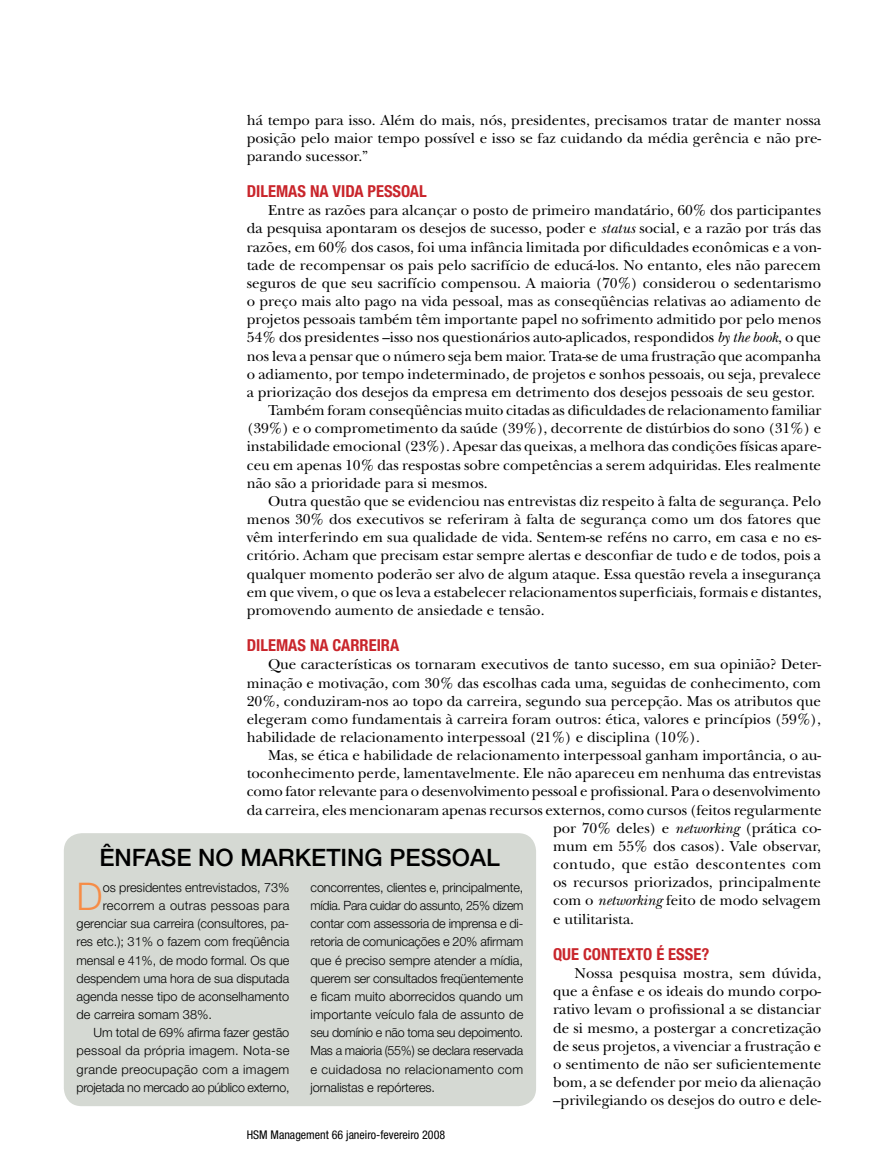
<style>
.page{position:relative;width:885px;height:1170px;background:#fff}
.page>*{position:absolute;margin:0;border:0;box-sizing:border-box;transform-origin:0 0}
.t1{font:300 38.1px "Helvetica Neue LT Std";color:#f68c46}
.t2{font:500 24px "Helvetica Neue LT Std";color:#000}
.t3{font:700 condensed 16.5px "Helvetica Neue LT Std";color:#c9252b}
.t4{font:15px/18.1px "New Baskerville Std";color:#000;text-align:justify}
.t5{font:15px "New Baskerville Std";letter-spacing:.03em;color:#000}
.t6{font:300 12.75px/18.1px "Helvetica Neue LT Std";color:#000;text-align:justify}
.t7{font:300 12.75px "Helvetica Neue LT Std";letter-spacing:.025em;color:#000}
.t8{font:300 12.75px "Helvetica Neue LT Std";letter-spacing:-.02em;color:#000}
.t9{font:300 12.75px "Helvetica Neue LT Std";letter-spacing:.02em;color:#000}
.t10{font:condensed 12px "Helvetica Neue LT Std";color:#000}
.s1{font-style:italic}
</style>
<div class="page">
<div style="left:64px;top:833px;width:472px;height:273px;background:#d5d9d3;border-radius:18px"></div>
<p class="t4" style="left:247px;top:111px;width:576px">há tempo para isso. Além do mais, nós, presidentes, precisamos tratar de manter nossa posição pelo maior tempo possível e isso se faz cuidando da média gerência e não pre&shy;parando sucessor.”</p>
<p class="t3" style="left:247px;top:181px;width:181px">DILEMAS NA VIDA PESSOAL</p>
<p class="t4" style="left:268px;top:201px;width:554px">Entre as razões para alcançar o posto de primeiro mandatário, 60% dos participantes</p>
<p class="t4" style="left:247px;top:220px;width:575px">da pesquisa apontaram os desejos de sucesso, poder e <span class="s1">status</span> social, e a razão por trás das</p>
<p class="t4" style="left:247px;top:238px;width:576px">razões, em 60% dos casos, foi uma infância limitada por dificuldades econômicas e a von-</p>
<p class="t4" style="left:247px;top:256px;width:576px">tade de recompensar os pais pelo sacrifício de educá-los. No entanto, eles não parecem</p>
<p class="t4" style="left:247px;top:274px;width:575px">seguros de que seu sacrifício compensou. A maioria (70%) considerou o sedentarismo</p>
<p class="t4" style="left:247px;top:292px;width:576px">o preço mais alto pago na vida pessoal, mas as conseqüências relativas ao adiamento de</p>
<p class="t4" style="left:247px;top:310px;width:575px">projetos pessoais também têm importante papel no sofrimento admitido por pelo menos</p>
<p class="t4" style="left:247px;top:328px;width:576px">54% dos presidentes –isso nos questionários auto-aplicados, respondidos <span class="s1">by the book</span>, o que</p>
<p class="t4" style="left:247px;top:347px;width:575px">nos leva a pensar que o número seja bem maior. Trata-se de uma frustração que acompanha</p>
<p class="t4" style="left:247px;top:365px;width:575px">o adiamento, por tempo indeterminado, de projetos e sonhos pessoais, ou seja, prevalece</p>
<p class="t4" style="left:247px;top:383px;width:569px">a priorização dos desejos da empresa em detrimento dos desejos pessoais de seu gestor.</p>
<p class="t4" style="left:268px;top:401px;width:555px">Também foram conseqüências muito citadas as dificuldades de relacionamento familiar</p>
<p class="t4" style="left:247px;top:419px;width:576px">(39%) e o comprometimento da saúde (39%), decorrente de distúrbios do sono (31%) e</p>
<p class="t4" style="left:247px;top:437px;width:576px">instabilidade emocional (23%). Apesar das queixas, a melhora das condições físicas apare-</p>
<p class="t4" style="left:247px;top:455px;width:575px">ceu em apenas 10% das respostas sobre competências a serem adquiridas. Eles realmente</p>
<p class="t4" style="left:247px;top:474px;width:242px">não são a prioridade para si mesmos.</p>
<p class="t4" style="left:268px;top:492px;width:554px">Outra questão que se evidenciou nas entrevistas diz respeito à falta de segurança. Pelo</p>
<p class="t4" style="left:247px;top:510px;width:575px">menos 30% dos executivos se referiram à falta de segurança como um dos fatores que</p>
<p class="t4" style="left:247px;top:528px;width:576px">vêm interferindo em sua qualidade de vida. Sentem-se reféns no carro, em casa e no es-</p>
<p class="t4" style="left:247px;top:546px;width:575px">critório. Acham que precisam estar sempre alertas e desconfiar de tudo e de todos, pois a</p>
<p class="t4" style="left:247px;top:564px;width:576px">qualquer momento poderão ser alvo de algum ataque. Essa questão revela a insegurança</p>
<p class="t4" style="left:247px;top:583px;width:576px">em que vivem, o que os leva a estabelecer relacionamentos superficiais, formais e distantes,</p>
<p class="t4" style="left:247px;top:601px;width:299px">promovendo aumento de ansiedade e tensão.</p>
<p class="t3" style="left:247px;top:635px;width:154px">DILEMAS NA CARREIRA</p>
<p class="t4" style="left:247px;top:655px;width:576px;text-indent:21px">Que características os tornaram executivos de tanto sucesso, em sua opinião? Deter&shy;minação e motivação, com 30% das escolhas cada uma, seguidas de conhecimento, com 20%, conduziram-nos ao topo da carreira, segundo sua percepção. Mas os atributos que elegeram como fundamentais à carreira foram outros: ética, valores e princípios (59%), habilidade de relacionamento interpessoal (21%) e disciplina (10%).</p>
<p class="t4" style="left:268px;top:746px;width:554px">Mas, se ética e habilidade de relacionamento interpessoal ganham importância, o au-</p>
<p class="t4" style="left:247px;top:764px;width:575px">toconhecimento perde, lamentavelmente. Ele não apareceu em nenhuma das entrevistas</p>
<p class="t4" style="left:247px;top:782px;width:575px">como fator relevante para o desenvolvimento pessoal e profissional. Para o desenvolvimento</p>
<p class="t4" style="left:247px;top:800px;width:576px">da carreira, eles mencionaram apenas recursos externos, como cursos (feitos regularmente</p>
<p class="t4" style="left:553px;top:818px;width:269px">por 70% deles) e <span class="s1">networking</span> (prática co-</p>
<p class="t4" style="left:553px;top:837px;width:269px">mum em 55% dos casos). Vale observar,</p>
<p class="t5" style="left:553px;top:855px;width:269px">contudo, que estão descontentes com</p>
<p class="t4" style="left:553px;top:873px;width:269px">os recursos priorizados, principalmente</p>
<p class="t4" style="left:553px;top:891px;width:269px">com o <span class="s1">networking</span> feito de modo selvagem</p>
<p class="t4" style="left:553px;top:909px;width:82px">e utilitarista.</p>
<p class="t3" style="left:553px;top:943px;width:158px">QUE CONTEXTO É ESSE?</p>
<p class="t4" style="left:553px;top:964px;width:269px;text-indent:21px">Nossa pesquisa mostra, sem dúvida, que a ênfase e os ideais do mundo corpo&shy;rativo levam o profissional a se distanciar de si mesmo, a postergar a concretização de seus projetos, a vivenciar a frustração e o sentimento de não ser suficientemente bom, a se defender por meio da alienação –privilegiando os desejos do outro e dele-</p>
<h2 class="t2" style="left:99px;top:843px;width:402px">ÊNFASE NO MARKETING PESSOAL</h2>
<p class="t6" style="left:310px;top:878px;width:214px">concorrentes, clientes e, principalmente, mídia. Para cuidar do assunto, 25% dizem contar com assessoria de imprensa e di&shy;retoria de comunicações e 20% afirmam que é preciso sempre atender a mídia, querem ser consultados freqüentemente e ficam muito aborrecidos quando um importante veículo fala de assunto de seu domínio e não toma seu depoimento.<br>Mas a maioria (55%) se declara reservada e cuidadosa no relacionamento com jornalistas e repórteres.</p>
<p class="t10" style="left:247px;top:1128px;width:200px">HSM Management 66 janeiro-fevereiro 2008</p>
<h1 class="t1" style="left:77px;top:873px;width:28px">D</h1>
<p class="t6" style="left:103px;top:878px;width:188px">os presidentes entrevistados, 73%</p>
<p class="t7" style="left:103px;top:897px;width:188px">recorrem a outras pessoas para</p>
<p class="t6" style="left:77px;top:914px;width:214px">gerenciar sua carreira (consultores, pa-</p>
<p class="t6" style="left:77px;top:932px;width:214px">res etc.); 31% o fazem com freqüência</p>
<p class="t6" style="left:77px;top:950px;width:214px">mensal e 41%, de modo formal. Os que</p>
<p class="t6" style="left:77px;top:968px;width:214px">despendem uma hora de sua disputada</p>
<p class="t6" style="left:77px;top:986px;width:214px">agenda nesse tipo de aconselhamento</p>
<p class="t6" style="left:77px;top:1005px;width:137px">de carreira somam 38%.</p>
<p class="t6" style="left:94px;top:1023px;width:197px">Um total de 69% afirma fazer gestão</p>
<p class="t9" style="left:77px;top:1042px;width:214px">pessoal da própria imagem. Nota-se</p>
<p class="t7" style="left:77px;top:1061px;width:214px">grande preocupação com a imagem</p>
<p class="t8" style="left:77px;top:1079px;width:214px">projetada no mercado ao público externo,</p>
</div>
